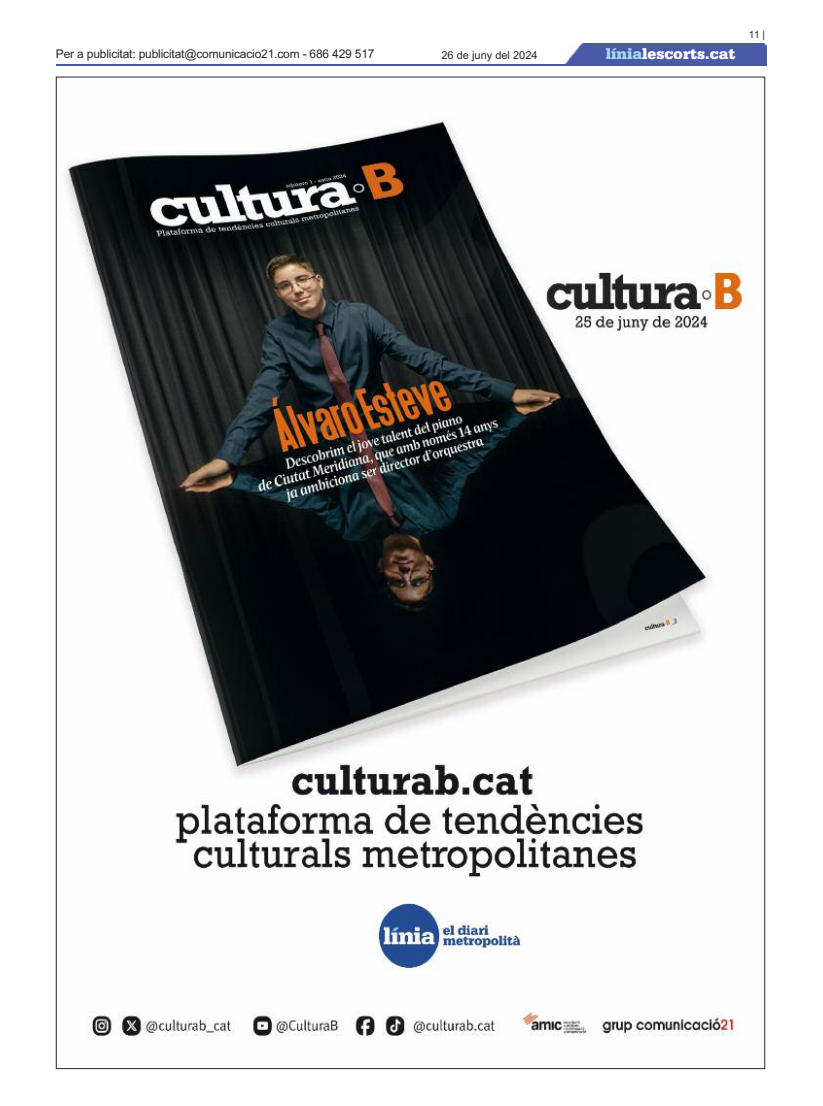
<style>
.page{position:relative;width:823px;height:1106px;background:#fff}
.page>*{position:absolute;margin:0;border:0;box-sizing:border-box;transform-origin:0 0}
.t1{font:900 16px "Serifa";color:#fff}
.t2{font:12px "Arial";letter-spacing:-.015em;color:#272526}
.t3{font:11px "Arial";color:#272526}
.t4{font:10px "Arial";color:#272526}
.s1{color:#a6d8f6}
</style>
<div class="page">
<div style="left:565px;top:44px;width:200px;height:20px;background:#495aa7"></div>
<hr style="left:57px;top:64px;width:708px;height:1px;background:#4558a4">
<img style="left:64px;top:120px;width:682px;height:916px">
<p class="t2" style="left:56px;top:47px;width:320px">Per a publicitat: publicitat@comunicacio21.com - 686 429 517</p>
<p class="t3" style="left:441px;top:49px;width:98px">26 de juny del 2024</p>
<h1 class="t1" style="left:605px;top:44px;width:131px"><span class="s1">línia</span>lescorts.cat</h1>
<p class="t4" style="left:748px;top:29px;width:18px">11|</p>
</div>
